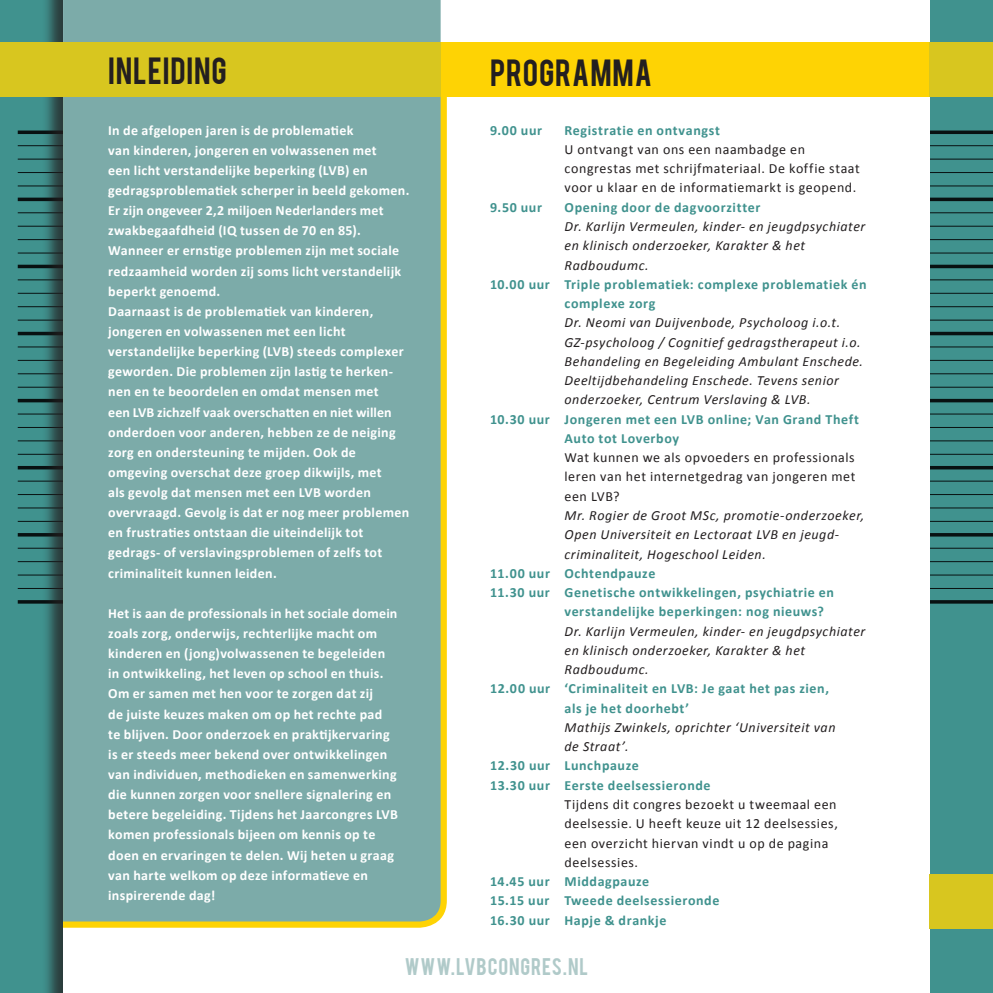
<style>
.page{position:relative;width:993px;height:993px;background:#fff}
.page>*{position:absolute;margin:0;border:0;box-sizing:border-box;transform-origin:0 0}
.t1{font:29.75px "Bebas";letter-spacing:.03em;color:#231f20}
.t2{font:18.9px "Bebas";letter-spacing:.045em;color:#b0cac9}
.t3{font:700 14px/20.1px "Calibri";letter-spacing:.025em;color:#fff}
.t4{font:italic 14px/19.2px "Calibri";letter-spacing:.04em;color:#231f20}
.t5{font:700 14px/19.2px "Calibri";letter-spacing:.045em;color:#40928e}
.t6{font:14px/19.2px "Calibri";letter-spacing:.04em;color:#231f20}
</style>
<div class="page">
<div style="left:0;top:0;width:63px;height:992px;background:#40928e"></div>
<div style="left:929px;top:0;width:63px;height:992px;background:#40928e"></div>
<svg style="left:930px;top:130px;width:62px;height:4px"></svg>
<svg style="left:930px;top:264px;width:62px;height:4px"></svg>
<hr style="left:929px;top:399px;width:63px;height:3px;background:#231f20">
<svg style="left:930px;top:197px;width:62px;height:4px"></svg>
<hr style="left:929px;top:332px;width:63px;height:3px;background:#231f20">
<hr style="left:929px;top:466px;width:63px;height:3px;background:#231f20">
<hr style="left:929px;top:533px;width:63px;height:3px;background:#231f20">
<hr style="left:929px;top:600px;width:63px;height:3px;background:#231f20">
<hr style="left:929px;top:185px;width:63px;height:1px;background:#231f20">
<hr style="left:929px;top:319px;width:63px;height:1px;background:#231f20">
<hr style="left:929px;top:453px;width:63px;height:1px;background:#231f20">
<hr style="left:929px;top:252px;width:63px;height:1px;background:#231f20">
<hr style="left:929px;top:386px;width:63px;height:1px;background:#231f20">
<hr style="left:929px;top:520px;width:63px;height:1px;background:#231f20">
<hr style="left:929px;top:588px;width:63px;height:1px;background:#231f20">
<hr style="left:929px;top:172px;width:63px;height:1px;background:#231f20">
<hr style="left:929px;top:306px;width:63px;height:1px;background:#231f20">
<hr style="left:929px;top:440px;width:63px;height:1px;background:#231f20">
<hr style="left:929px;top:239px;width:63px;height:1px;background:#231f20">
<hr style="left:929px;top:373px;width:63px;height:1px;background:#231f20">
<hr style="left:929px;top:507px;width:63px;height:1px;background:#231f20">
<hr style="left:929px;top:574px;width:63px;height:1px;background:#231f20">
<hr style="left:929px;top:159px;width:63px;height:1px;background:#231f20">
<hr style="left:929px;top:293px;width:63px;height:1px;background:#231f20">
<hr style="left:929px;top:427px;width:63px;height:1px;background:#231f20">
<hr style="left:929px;top:226px;width:63px;height:1px;background:#231f20">
<hr style="left:929px;top:360px;width:63px;height:1px;background:#231f20">
<hr style="left:929px;top:494px;width:63px;height:1px;background:#231f20">
<hr style="left:929px;top:561px;width:63px;height:1px;background:#231f20">
<hr style="left:929px;top:145px;width:63px;height:1px;background:#231f20">
<hr style="left:929px;top:279px;width:63px;height:1px;background:#231f20">
<hr style="left:929px;top:413px;width:63px;height:1px;background:#231f20">
<hr style="left:929px;top:212px;width:63px;height:1px;background:#231f20">
<hr style="left:929px;top:346px;width:63px;height:1px;background:#231f20">
<hr style="left:929px;top:480px;width:63px;height:1px;background:#231f20">
<hr style="left:929px;top:547px;width:63px;height:1px;background:#231f20">
<svg style="left:18px;top:130px;width:24px;height:4px"></svg>
<svg style="left:18px;top:264px;width:24px;height:4px"></svg>
<hr style="left:18px;top:399px;width:45px;height:3px;background:#231f20">
<svg style="left:18px;top:197px;width:24px;height:4px"></svg>
<hr style="left:18px;top:332px;width:45px;height:3px;background:#231f20">
<hr style="left:18px;top:466px;width:45px;height:3px;background:#231f20">
<hr style="left:18px;top:533px;width:45px;height:3px;background:#231f20">
<hr style="left:18px;top:600px;width:45px;height:3px;background:#231f20">
<hr style="left:18px;top:185px;width:45px;height:1px;background:#231f20">
<hr style="left:18px;top:319px;width:45px;height:1px;background:#231f20">
<hr style="left:18px;top:453px;width:45px;height:1px;background:#231f20">
<hr style="left:18px;top:252px;width:45px;height:1px;background:#231f20">
<hr style="left:18px;top:386px;width:45px;height:1px;background:#231f20">
<hr style="left:18px;top:520px;width:45px;height:1px;background:#231f20">
<hr style="left:18px;top:588px;width:45px;height:1px;background:#231f20">
<hr style="left:18px;top:172px;width:45px;height:1px;background:#231f20">
<hr style="left:18px;top:306px;width:45px;height:1px;background:#231f20">
<hr style="left:18px;top:440px;width:45px;height:1px;background:#231f20">
<hr style="left:18px;top:239px;width:45px;height:1px;background:#231f20">
<hr style="left:18px;top:373px;width:45px;height:1px;background:#231f20">
<hr style="left:18px;top:507px;width:45px;height:1px;background:#231f20">
<hr style="left:18px;top:574px;width:45px;height:1px;background:#231f20">
<hr style="left:18px;top:159px;width:45px;height:1px;background:#231f20">
<hr style="left:18px;top:293px;width:45px;height:1px;background:#231f20">
<hr style="left:18px;top:427px;width:45px;height:1px;background:#231f20">
<hr style="left:18px;top:226px;width:45px;height:1px;background:#231f20">
<hr style="left:18px;top:360px;width:45px;height:1px;background:#231f20">
<hr style="left:18px;top:494px;width:45px;height:1px;background:#231f20">
<hr style="left:18px;top:561px;width:45px;height:1px;background:#231f20">
<hr style="left:18px;top:145px;width:45px;height:1px;background:#231f20">
<hr style="left:18px;top:279px;width:45px;height:1px;background:#231f20">
<hr style="left:18px;top:413px;width:45px;height:1px;background:#231f20">
<hr style="left:18px;top:212px;width:45px;height:1px;background:#231f20">
<hr style="left:18px;top:346px;width:45px;height:1px;background:#231f20">
<hr style="left:18px;top:480px;width:45px;height:1px;background:#231f20">
<hr style="left:18px;top:547px;width:45px;height:1px;background:#231f20">
<div style="left:42px;top:0;width:888px;height:992px;background:#231f20;opacity:.75"></div>
<div style="left:63px;top:0;width:866px;height:992px;background:#fff"></div>
<svg style="left:63px;top:97px;width:383px;height:830px;background:#f1cf17"></svg>
<div style="left:63px;top:0;width:377px;height:921px;background:#7caba9"></div>
<div style="left:0;top:42px;width:992px;height:55px;background:#fed304"></div>
<div style="left:929px;top:42px;width:63px;height:55px;background:#d8c61f"></div>
<div style="left:929px;top:873px;width:63px;height:55px;background:#d8c61f"></div>
<div style="left:0;top:42px;width:440px;height:55px;background:#d8c61f"></div>
<h1 class="t1" style="left:108px;top:49px;width:120px">INLEIDING</h1>
<h1 class="t1" style="left:490px;top:51px;width:163px">PROGRAMMA</h1>
<p class="t3" style="left:108px;top:119px;width:302px">In de afgelopen jaren is de problematiek<br>van kinderen, jongeren en volwassenen met<br>een licht verstandelijke beperking (LVB) en gedragsproblematiek scherper in beeld gekomen.<br>Er zijn ongeveer 2,2 miljoen Nederlanders met zwakbegaafdheid (IQ tussen de 70 en 85).<br>Wanneer er ernstige problemen zijn met sociale redzaamheid worden zij soms licht verstandelijk beperkt genoemd.<br>Daarnaast is de problematiek van kinderen, jongeren en volwassenen met een licht verstandelijke beperking (LVB) steeds complexer geworden. Die problemen zijn lastig te herken&shy;nen en te beoordelen en omdat mensen met<br>een LVB zichzelf vaak overschatten en niet willen onderdoen voor anderen, hebben ze de neiging zorg en ondersteuning te mijden. Ook de omgeving overschat deze groep dikwijls, met<br>als gevolg dat mensen met een LVB worden overvraagd. Gevolg is dat er nog meer problemen en frustraties ontstaan die uiteindelijk tot gedrags- of verslavingsproblemen of zelfs tot criminaliteit kunnen leiden.</p>
<p class="t3" style="left:108px;top:602px;width:291px">Het is aan de professionals in het sociale domein zoals zorg, onderwijs, rechterlijke macht om kinderen en (jong)volwassenen te begeleiden in ontwikkeling, het leven op school en thuis.<br>Om er samen met hen voor te zorgen dat zij<br>de juiste keuzes maken om op het rechte pad<br>te blijven. Door onderzoek en praktijkervaring is er steeds meer bekend over ontwikkelingen van individuen, methodieken en samenwerking die kunnen zorgen voor snellere signalering en betere begeleiding. Tijdens het Jaarcongres LVB komen professionals bijeen om kennis op te doen en ervaringen te delen. Wij heten u graag van harte welkom op deze informatieve en inspirerende dag!</p>
<p class="t5" style="left:490px;top:120px;width:54px">9.00 uur</p>
<p class="t5" style="left:564px;top:120px;width:157px">Registratie en ontvangst</p>
<p class="t6" style="left:564px;top:139px;width:297px">U ontvangt van ons een naambadge en congrestas met schrijfmateriaal. De koffie staat voor u klaar en de informatiemarkt is geopend.</p>
<p class="t5" style="left:490px;top:197px;width:53px">9.50 uur</p>
<p class="t5" style="left:564px;top:197px;width:197px">Opening door de dagvoorzitter</p>
<p class="t4" style="left:564px;top:216px;width:302px">Dr. Karlijn Vermeulen, kinder- en jeugdpsychiater en klinisch onderzoeker, Karakter &amp; het<br>Radboudumc.</p>
<p class="t5" style="left:564px;top:274px;width:303px;text-indent:-74px">10.00 uur Triple problematiek: complexe problematiek én complexe zorg</p>
<p class="t4" style="left:564px;top:312px;width:300px">Dr. Neomi van Duijvenbode, Psycholoog i.o.t.<br>GZ-psycholoog / Cognitief gedragstherapeut i.o.<br>Behandeling en Begeleiding Ambulant Enschede.<br>Deeltijdbehandeling Enschede. Tevens senior onderzoeker, Centrum Verslaving &amp; LVB.</p>
<p class="t5" style="left:564px;top:408px;width:296px;text-indent:-74px">10.30 uur Jongeren met een LVB online; Van Grand Theft<br>Auto tot Loverboy</p>
<p class="t6" style="left:564px;top:447px;width:292px;text-align:justify">Wat kunnen we als opvoeders en professionals leren van het internetgedrag van jongeren met een LVB?</p>
<p class="t4" style="left:564px;top:505px;width:301px">Mr. Rogier de Groot MSc, promotie-onderzoeker,<br>Open Universiteit en Lectoraat LVB en jeugd&shy;criminaliteit, Hogeschool Leiden.</p>
<p class="t5" style="left:490px;top:562px;width:167px">11.00 uur Ochtendpauze</p>
<p class="t5" style="left:490px;top:582px;width:345px">11.30 uur Genetische ontwikkelingen, psychiatrie en</p>
<p class="t5" style="left:564px;top:601px;width:261px">verstandelijke beperkingen: nog nieuws?</p>
<p class="t4" style="left:564px;top:620px;width:302px">Dr. Karlijn Vermeulen, kinder- en jeugdpsychiater en klinisch onderzoeker, Karakter &amp; het<br>Radboudumc.</p>
<p class="t5" style="left:564px;top:678px;width:266px;text-indent:-74px">12.00 uur ‘Criminaliteit en LVB: Je gaat het pas zien, als je het doorhebt’</p>
<p class="t4" style="left:564px;top:716px;width:272px">Mathijs Zwinkels, oprichter ‘Universiteit van de Straat’.</p>
<p class="t5" style="left:490px;top:755px;width:222px">12.30 uur Lunchpauze<br>13.30 uur Eerste deelsessieronde</p>
<p class="t6" style="left:564px;top:793px;width:275px">Tijdens dit congres bezoekt u tweemaal een deelsessie. U heeft keuze uit 12 deelsessies, een overzicht hiervan vindt u op de pagina deelsessies.</p>
<p class="t5" style="left:490px;top:870px;width:231px">14.45 uur Middagpauze<br>15.15 uur Tweede deelsessieronde<br>16.30 uur Hapje &amp; drankje</p>
<h2 class="t2" style="left:405px;top:952px;width:184px">WWW.LVBCONGRES.NL</h2>
</div>
